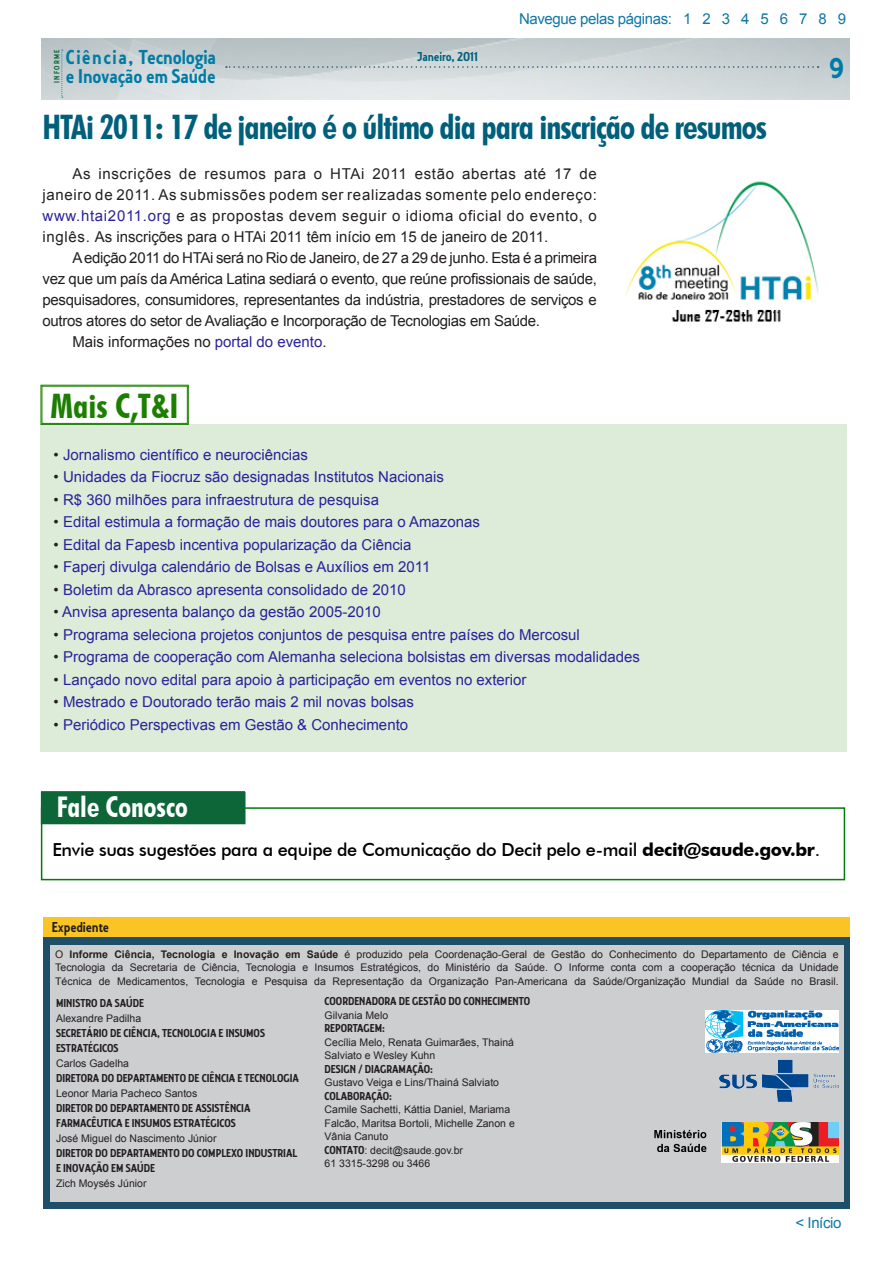
<style>
.page{position:relative;width:893px;height:1263px;background:#fff}
.page>*{position:absolute;margin:0;border:0;box-sizing:border-box;transform-origin:0 0}
.ESTILO_MATÉRIA{font:700 condensed 33.75px "Futura BT";letter-spacing:-.03em;color:#005f7b}
.ESTILO_MATÉRIA-2{font:700 condensed 33.75px "Futura BT";color:#1c7f00}
.t1{font:30px "Collegiate";color:#007ba5}
.t2{font:700 condensed 28.5px "Futura BT";color:#fff}
.t3{font:21px "Collegiate";color:#007ba5}
.t4{font:20.85px "Collegiate";color:#007ba5}
.ESTILO_MATÉRIA-3{font:500 18px "Futura BT";letter-spacing:-.02em;color:#000}
.ESTILO_MATÉRIA-4{font:15px "Arial";color:#29229b}
.ESTILO_MATÉRIA-5{font:15px/21px "Arial";color:#231f20;text-align:justify}
.ESTILO_MATÉRIA-6{font:15px "Arial";letter-spacing:-.025em;color:#0f77a8}
.t5{font:15px "Collegiate";color:#231f20}
.t6{font:13.5px "Collegiate";color:#005f7b}
.t7{font:12px/15px "Collegiate";color:#231f20}
.t8{font:10.5px/13.5px "Arial";color:#231f20}
.t9{font:8.1px "Collegiate";letter-spacing:.15em;color:#12643d}
.s1{color:#29229b}
.s2{color:#231f20}
.s3{font-weight:700}
.s4{font-family:"Collegiate";font-size:12px}
</style>
<div class="page">
<img style="left:41px;top:38px;width:808px;height:61px">
<svg style="left:226px;top:66px;width:593px;height:2px"></svg>
<svg style="left:62px;top:50px;width:1px;height:48px"></svg>
<div style="left:40px;top:425px;width:806px;height:327px;background:#ddebd9"></div>
<svg style="left:40px;top:384px;width:149px;height:41px"></svg>
<div style="left:41px;top:807px;width:804px;height:73px;border:2px solid #00790d"></div>
<div style="left:41px;top:792px;width:204px;height:32px;background:#0c6638"></div>
<hr style="left:41px;top:791px;width:204px;height:1px;background:#117ba6">
<div style="left:43px;top:922px;width:807px;height:287px;background:#1f4f68"></div>
<div style="left:50px;top:945px;width:793px;height:256px;background:#cdcecf"></div>
<div style="left:43px;top:918px;width:807px;height:19px;background:#f9c424"></div>
<img style="left:654px;top:1130px;width:52px;height:22px">
<img style="left:705px;top:1010px;width:133px;height:42px">
<img style="left:719px;top:1059px;width:119px;height:43px">
<img style="left:722px;top:1122px;width:117px;height:41px">
<img style="left:625px;top:181px;width:194px;height:141px">
<p class="t3" style="left:66px;top:45px;width:152px">Ciência, Tecnologia</p>
<p class="t6" style="left:417px;top:48px;width:62px">Janeiro, 2011</p>
<p class="t9" style="left:52px;top:83px;width:34px;rotate:-90deg">INFORME</p>
<p class="t4" style="left:66px;top:63px;width:151px">e Inovação em Saúde</p>
<p class="ESTILO_MATÉRIA-6" style="left:519px;top:9px;width:329px">Navegue pelas páginas: 1 2 3 4 5 6 7 8 9</p>
<p class="t1" style="left:829px;top:50px;width:16px">9</p>
<p class="ESTILO_MATÉRIA" style="left:42px;top:107px;width:726px">HTAi 2011: 17 de janeiro é o último dia para inscrição de resumos</p>
<p class="ESTILO_MATÉRIA-5" style="left:43px;top:163px;width:556px;text-indent:30px">As inscrições de resumos para o HTAi 2011 estão abertas até 17 de janeiro de 2011. As submissões podem ser realizadas somente pelo endereço: <span class="s1">www.htai2011.org</span> e as propostas devem seguir o idioma oficial do evento, o inglês. As inscrições para o HTAi 2011 têm início em 15 de janeiro de 2011.</p>
<p class="ESTILO_MATÉRIA-5" style="left:43px;top:247px;width:556px;text-indent:30px">A edição 2011 do HTAi será no Rio de Janeiro, de 27 a 29 de junho. Esta é a primeira vez que um país da América Latina sediará o evento, que reúne profissionais de saúde, pesquisadores, consumidores, representantes da indústria, prestadores de serviços e outros atores do setor de Avaliação e Incorporação de Tecnologias em Saúde.</p>
<p class="ESTILO_MATÉRIA-5" style="left:72px;top:331px;width:256px">Mais informações no <span class="s1">portal do evento</span>.</p>
<p class="ESTILO_MATÉRIA-2" style="left:51px;top:385px;width:129px">Mais C,T&amp;I</p>
<p class="ESTILO_MATÉRIA-4" style="left:54px;top:444px;width:256px"><span class="s2">•</span> Jornalismo científico e neurociências</p>
<p class="ESTILO_MATÉRIA-4" style="left:54px;top:467px;width:392px"><span class="s2">•</span> Unidades da Fiocruz são designadas Institutos Nacionais</p>
<p class="ESTILO_MATÉRIA-4" style="left:54px;top:489px;width:327px"><span class="s2">•</span> R$ 360 milhões para infraestrutura de pesquisa</p>
<p class="ESTILO_MATÉRIA-4" style="left:54px;top:512px;width:428px"><span class="s2">•</span> Edital estimula a formação de mais doutores para o Amazonas</p>
<p class="ESTILO_MATÉRIA-4" style="left:54px;top:534px;width:359px"><span class="s2">•</span> Edital da Fapesb incentiva popularização da Ciência</p>
<p class="ESTILO_MATÉRIA-4" style="left:54px;top:557px;width:378px"><span class="s2">•</span> Faperj divulga calendário de Bolsas e Auxílios em 2011</p>
<p class="ESTILO_MATÉRIA-4" style="left:54px;top:579px;width:354px"><span class="s2">•</span> Boletim da Abrasco apresenta consolidado de 2010</p>
<p class="ESTILO_MATÉRIA-4" style="left:54px;top:602px;width:329px"><span class="s2">•</span> Anvisa apresenta balanço da gestão 2005-2010</p>
<p class="ESTILO_MATÉRIA-4" style="left:54px;top:624px;width:528px"><span class="s2">•</span> Programa seleciona projetos conjuntos de pesquisa entre países do Mercosul</p>
<p class="ESTILO_MATÉRIA-4" style="left:54px;top:647px;width:588px"><span class="s2">•</span> Programa de cooperação com Alemanha seleciona bolsistas em diversas modalidades</p>
<p class="ESTILO_MATÉRIA-4" style="left:54px;top:669px;width:474px"><span class="s2">•</span> Lançado novo edital para apoio à participação em eventos no exterior</p>
<p class="ESTILO_MATÉRIA-4" style="left:54px;top:692px;width:362px"><span class="s2">•</span> Mestrado e Doutorado terão mais 2 mil novas bolsas</p>
<p class="ESTILO_MATÉRIA-4" style="left:54px;top:714px;width:356px"><span class="s2">•</span> Periódico Perspectivas em Gestão &amp; Conhecimento</p>
<p class="t2" style="left:57px;top:789px;width:133px">Fale Conosco</p>
<p class="ESTILO_MATÉRIA-3" style="left:52px;top:839px;width:769px">Envie suas sugestões para a equipe de Comunicação do Decit pelo e-mail <span class="s3">decit@saude.gov.br</span>.</p>
<p class="t5" style="left:52px;top:918px;width:59px">Expediente</p>
<p class="t8" style="left:55px;top:947px;width:785px;text-align:justify">O <span class="s3">Informe Ciência, Tecnologia e Inovação em Saúde</span> é produzido pela Coordenação-Geral de Gestão do Conhecimento do Departamento de Ciência e Tecnologia da Secretaria de Ciência, Tecnologia e Insumos Estratégicos, do Ministério da Saúde. O Informe conta com a cooperação técnica da Unidade Técnica de Medicamentos, Tecnologia e Pesquisa da Representação da Organização Pan-Americana da Saúde/Organização Mundial da Saúde no Brasil.</p>
<p class="t7" style="left:56px;top:996px;width:89px">MINISTRO DA SAÚDE</p>
<p class="t8" style="left:56px;top:1011px;width:87px">Alexandre Padilha</p>
<p class="t7" style="left:56px;top:1026px;width:210px">SECRETÁRIO DE CIÊNCIA, TECNOLOGIA E INSUMOS</p>
<p class="t7" style="left:56px;top:1041px;width:64px">ESTRATÉGICOS</p>
<p class="t8" style="left:56px;top:1056px;width:74px">Carlos Gadelha</p>
<p class="t7" style="left:56px;top:1071px;width:244px">DIRETORA DO DEPARTAMENTO DE CIÊNCIA E TECNOLOGIA</p>
<p class="t8" style="left:56px;top:1086px;width:143px">Leonor Maria Pacheco Santos</p>
<p class="t7" style="left:56px;top:1101px;width:196px">DIRETOR DO DEPARTAMENTO DE ASSISTÊNCIA<br>FARMACÊUTICA E INSUMOS ESTRATÉGICOS</p>
<p class="t8" style="left:56px;top:1131px;width:162px">José Miguel do Nascimento Júnior</p>
<p class="t7" style="left:56px;top:1146px;width:243px">DIRETOR DO DEPARTAMENTO DO COMPLEXO INDUSTRIAL<br>E INOVAÇÃO EM SAÚDE</p>
<p class="t8" style="left:56px;top:1176px;width:92px">Zich Moysés Júnior</p>
<p class="t7" style="left:325px;top:994px;width:207px">COORDENADORA DE GESTÃO DO CONHECIMENTO</p>
<p class="t8" style="left:325px;top:1008px;width:65px">Gilvania Melo</p>
<p class="t7" style="left:325px;top:1021px;width:62px">REPORTAGEM:</p>
<p class="t8" style="left:325px;top:1035px;width:191px">Cecília Melo, Renata Guimarães, Thainá<br>Salviato e Wesley Kuhn</p>
<p class="t7" style="left:325px;top:1062px;width:110px">DESIGN / DIAGRAMAÇÃO:</p>
<p class="t8" style="left:325px;top:1076px;width:176px">Gustavo Veiga e Lins/Thainá Salviato</p>
<p class="t7" style="left:325px;top:1089px;width:69px">COLABORAÇÃO:</p>
<p class="t8" style="left:325px;top:1103px;width:192px">Camile Sachetti, Káttia Daniel, Mariama<br>Falcão, Maritsa Bortoli, Michelle Zanon e<br>Vânia Canuto</p>
<p class="t8" style="left:325px;top:1143px;width:140px"><span class="s4">CONTATO</span>: decit@saude.gov.br</p>
<p class="t8" style="left:325px;top:1157px;width:107px">61 3315-3298 ou 3466</p>
<p class="ESTILO_MATÉRIA-6" style="left:795px;top:1213px;width:48px">&lt; Início</p>
</div>
